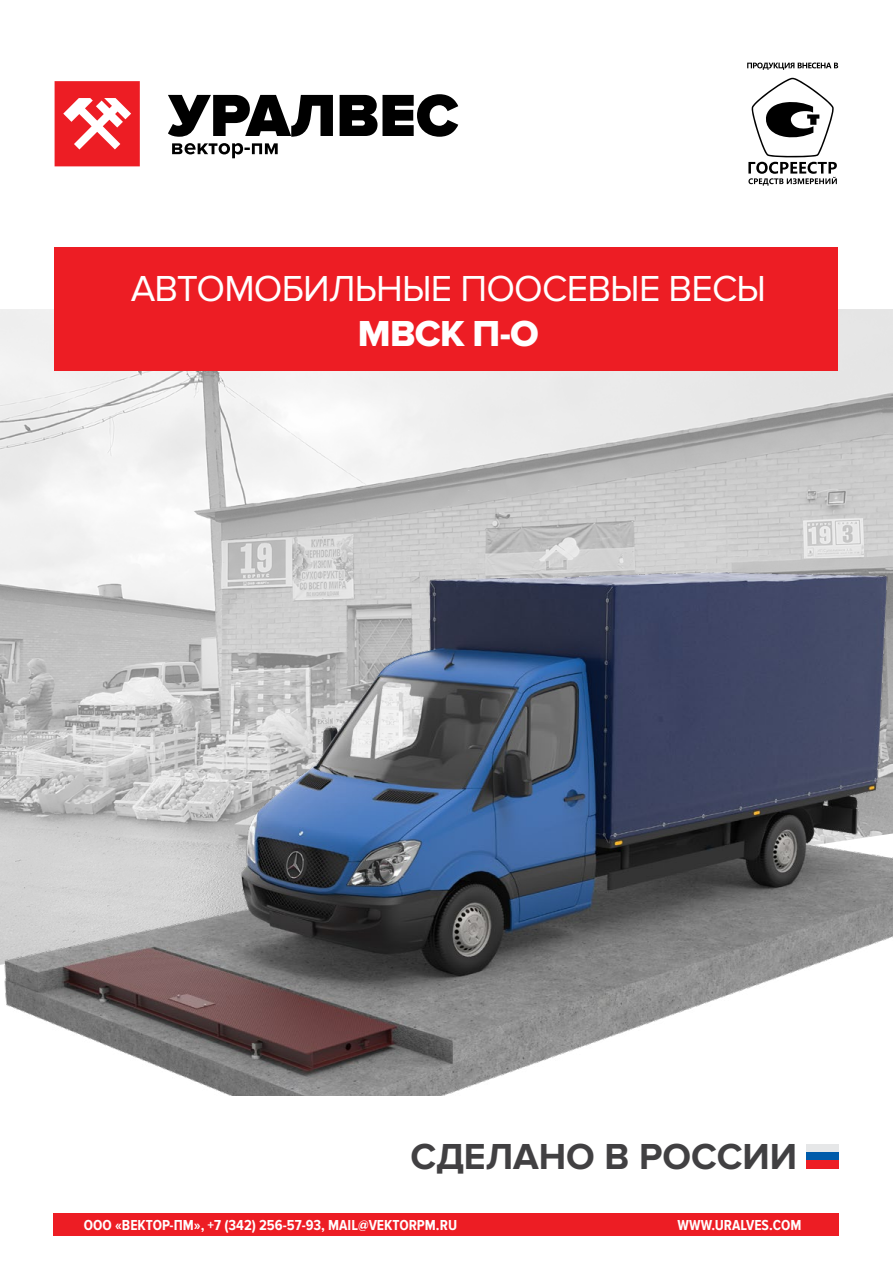
<style>
.page{position:relative;width:893px;height:1263px;background:#fff}
.page>*{position:absolute;margin:0;border:0;box-sizing:border-box;transform-origin:0 0}
.t1{font:37.5px "Proxima Nova";letter-spacing:-.02em;color:#fff}
.t2{font:700 37.5px "Proxima Nova";color:#414042}
.t3{font:37.5px "Proxima Nova Extrabld";color:#fff}
.t4{font:700 15px "Proxima Nova Cond";color:#fff}
</style>
<div class="page">
<div style="left:54px;top:1213px;width:785px;height:22px;background:#ed1d24"></div>
<img style="left:0;top:309px;width:893px;height:244px">
<svg style="left:172px;top:143px;width:106px;height:15px"></svg>
<svg style="left:168px;top:94px;width:290px;height:43px"></svg>
<svg style="left:55px;top:81px;width:85px;height:85px"></svg>
<div style="left:55px;top:247px;width:783px;height:124px;background:#ed1d24"></div>
<svg style="left:748px;top:77px;width:89px;height:109px"></svg>
<svg style="left:747px;top:63px;width:91px;height:7px"></svg>
<div style="left:807px;top:1144px;width:32px;height:8px;background:#e6e7e8"></div>
<div style="left:807px;top:1152px;width:32px;height:8px;background:#005baa"></div>
<div style="left:807px;top:1160px;width:32px;height:9px;background:#ed1d24"></div>
<img style="left:0;top:553px;width:893px;height:542px">
<h1 class="t1" style="left:131px;top:267px;width:637px">АВТОМОБИЛЬНЫЕ ПООСЕВЫЕ ВЕСЫ</h1>
<h1 class="t3" style="left:358px;top:312px;width:182px">МВСК П-О</h1>
<h1 class="t2" style="left:411px;top:1135px;width:388px">СДЕЛАНО В РОССИИ</h1>
<p class="t4" style="left:84px;top:1216px;width:375px">ООО «ВЕКТОР-ПМ», +7 (342) 256-57-93, MAIL@VEKTORPM.RU</p>
<p class="t4" style="left:678px;top:1216px;width:125px">WWW.URALVES.COM</p>
</div>
